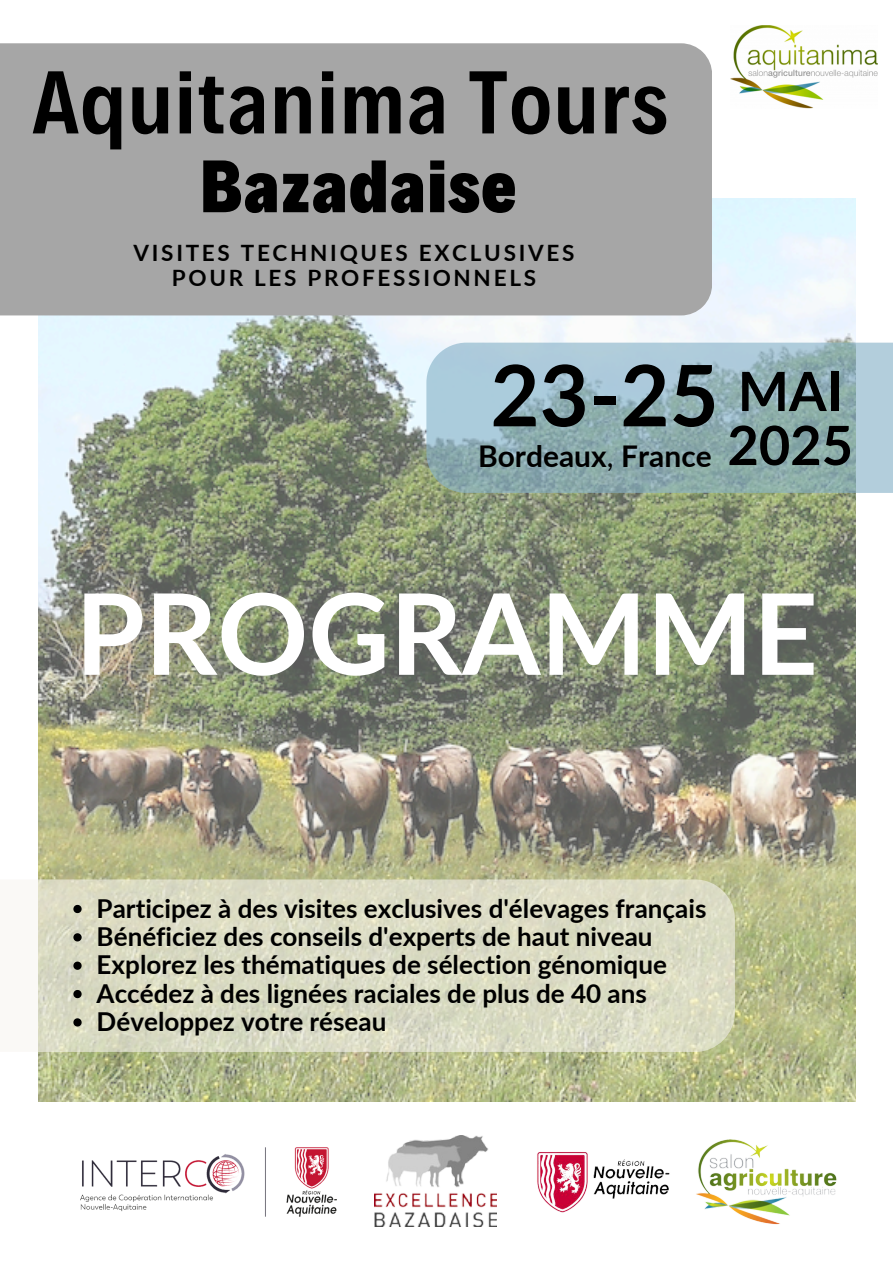
<style>
.page{position:relative;width:893px;height:1263px;background:#fff}
.page>*{position:absolute;margin:0;border:0;box-sizing:border-box;transform-origin:0 0}
.t1{font:700 112.5px "Lato";color:#fff}
.t2{font:600 90px "Decalotype";letter-spacing:.02em;color:#000}
.t3{font:700 84.75px "Lato";color:#000}
.t4{font:900 75px "Decalotype";letter-spacing:.02em;color:#000}
.t5{font:700 54.15px/54px "Lato";color:#000}
.t6{font:700 29.92px "Lato";color:#000}
.t7{font:700 26.03px "Lato";color:#000}
.t8{font:700 22.5px "Lato";letter-spacing:.12em;color:#000}
.s1{font-weight:400}
</style>
<div class="page">
<img style="left:38px;top:198px;width:817px;height:903px">
<img style="left:730px;top:25px;width:147px;height:84px">
<svg style="left:426px;top:343px;width:467px;height:150px;background:#98b7be"></svg>
<img style="left:374px;top:1135px;width:123px;height:92px">
<img style="left:696px;top:1139px;width:141px;height:86px">
<img style="left:80px;top:1147px;width:256px;height:70px">
<img style="left:537px;top:1152px;width:133px;height:61px">
<div style="left:0;top:43px;width:712px;height:272px;background:#a6a6a6"></div>
<svg style="left:38px;top:879px;width:697px;height:173px;background:#dadbc3"></svg>
<svg style="left:73px;top:905px;width:9px;height:8px"></svg>
<svg style="left:73px;top:933px;width:9px;height:8px"></svg>
<svg style="left:73px;top:961px;width:9px;height:9px"></svg>
<svg style="left:73px;top:990px;width:9px;height:8px"></svg>
<svg style="left:73px;top:1018px;width:9px;height:8px"></svg>
<p class="t2" style="left:33px;top:43px;width:637px">Aquitanima Tours</p>
<h3 class="t4" style="left:201px;top:136px;width:317px">Bazadaise</h3>
<p class="t8" style="left:134px;top:239px;width:442px">VISITES TECHNIQUES EXCLUSIVES</p>
<p class="t8" style="left:172px;top:263px;width:365px">POUR LES PROFESSIONNELS</p>
<p class="t3" style="left:490px;top:343px;width:230px">23-25</p>
<h2 class="t5" style="left:727px;top:363px;width:127px">MAI<br>2025</h2>
<p class="t6" style="left:478px;top:437px;width:235px">Bordeaux<span class="s1">,</span> France</p>
<h1 class="t1" style="left:75px;top:564px;width:744px">PROGRAMME</h1>
<h2 class="t7" style="left:97px;top:892px;width:611px">Participez à des visites exclusives d'élevages français</h2>
<h4 class="t7" style="left:97px;top:920px;width:557px">Bénéficiez des conseils d'experts de haut niveau</h4>
<h5 class="t7" style="left:97px;top:949px;width:572px">Explorez les thématiques de sélection génomique</h5>
<p class="t7" style="left:97px;top:977px;width:552px">Accédez à des lignées raciales de plus de 40 ans</p>
<p class="t7" style="left:97px;top:1005px;width:291px">Développez votre réseau</p>
</div>
